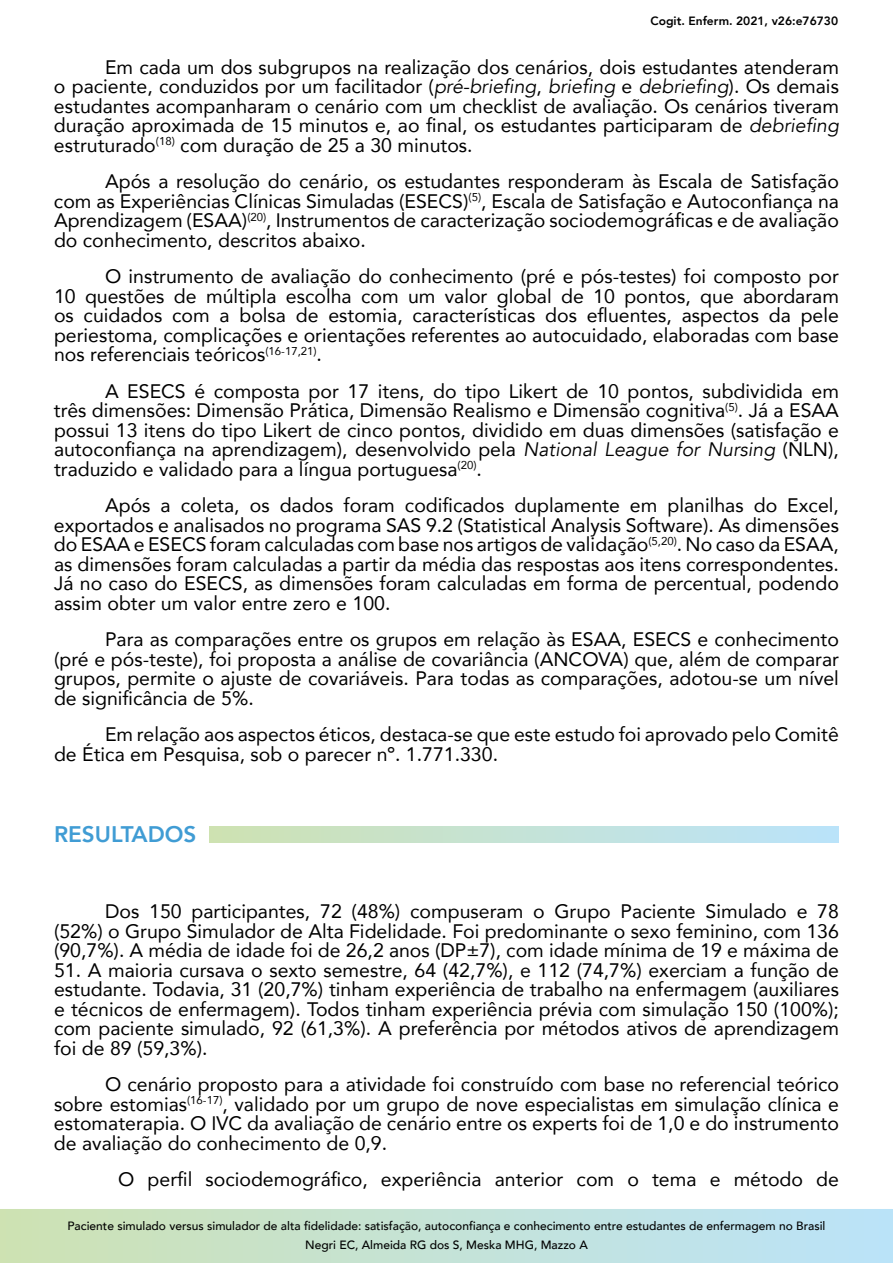
<style>
.page{position:relative;width:893px;height:1263px;background:#fff}
.page>*{position:absolute;margin:0;border:0;box-sizing:border-box;transform-origin:0 0}
.t1{font:800 22.5px "Avenir";color:#409cd4}
.t2{font:19.5px/19.5px "Avenir";color:#000;text-align:justify}
.t3{font:500 12px/18.6px "Avenir";color:#000;text-align:center}
.t4{font:800 12px "Avenir";color:#000}
.s1{font-style:italic}
</style>
<div class="page">
<div style="left:210px;top:826px;width:629px;height:16px;background:linear-gradient(to right,#cee2b2,#bae3fb)"></div>
<svg style="left:0;top:1209px;width:893px;height:54px;background:#c4e2d6"></svg>
<p class="t4" style="left:650px;top:12px;width:189px">Cogit. Enferm. 2021, v26:e76730</p>
<p class="t2" style="left:54px;top:56px;width:786px;text-indent:51px">Em cada um dos subgrupos na realização dos cenários, dois estudantes atenderam o paciente, conduzidos por um facilitador (<span class="s1">pré-briefing</span>, <span class="s1">briefing</span> e <span class="s1">debriefing</span>). Os demais estudantes acompanharam o cenário com um checklist de avaliação. Os cenários tiveram duração aproximada de 15 minutos e, ao final, os estudantes participaram de <span class="s1">debriefing </span>estruturado<sup>(18)</sup> com duração de 25 a 30 minutos.</p>
<p class="t2" style="left:54px;top:171px;width:786px;text-indent:51px">Após a resolução do cenário, os estudantes responderam às Escala de Satisfação com as Experiências Clínicas Simuladas (ESECS)<sup>(5)</sup>, Escala de Satisfação e Autoconfiança na Aprendizagem (ESAA)<sup>(20)</sup>, Instrumentos de caracterização sociodemográficas e de avaliação do conhecimento, descritos abaixo.</p>
<p class="t2" style="left:54px;top:266px;width:786px;text-indent:51px">O instrumento de avaliação do conhecimento (pré e pós-testes) foi composto por 10 questões de múltipla escolha com um valor global de 10 pontos, que abordaram os cuidados com a bolsa de estomia, características dos efluentes, aspectos da pele periestoma, complicações e orientações referentes ao autocuidado, elaboradas com base nos referenciais teóricos<sup>(16-17,21)</sup>.</p>
<p class="t2" style="left:54px;top:380px;width:786px;text-indent:51px">A ESECS é composta por 17 itens, do tipo Likert de 10 pontos, subdividida em três dimensões: Dimensão Prática, Dimensão Realismo e Dimensão cognitiva<sup>(5)</sup>. Já a ESAA possui 13 itens do tipo Likert de cinco pontos, dividido em duas dimensões (satisfação e autoconfiança na aprendizagem), desenvolvido pela <span class="s1">National League for Nursing</span> (NLN), traduzido e validado para a língua portuguesa<sup>(20)</sup>.</p>
<p class="t2" style="left:54px;top:495px;width:786px;text-indent:51px">Após a coleta, os dados foram codificados duplamente em planilhas do Excel, exportados e analisados no programa SAS 9.2 (Statistical Analysis Software). As dimensões do ESAA e ESECS foram calculadas com base nos artigos de validação<sup>(5,20)</sup>. No caso da ESAA, as dimensões foram calculadas a partir da média das respostas aos itens correspondentes.<br>Já no caso do ESECS, as dimensões foram calculadas em forma de percentual, podendo assim obter um valor entre zero e 100.</p>
<p class="t2" style="left:54px;top:629px;width:786px;text-indent:51px">Para as comparações entre os grupos em relação às ESAA, ESECS e conhecimento (pré e pós-teste), foi proposta a análise de covariância (ANCOVA) que, além de comparar grupos, permite o ajuste de covariáveis. Para todas as comparações, adotou-se um nível de significância de 5%.</p>
<p class="t2" style="left:54px;top:724px;width:786px;text-indent:51px">Em relação aos aspectos éticos, destaca-se que este estudo foi aprovado pelo Comitê de Ética em Pesquisa, sob o parecer nº. 1.771.330.</p>
<p class="t1" style="left:54px;top:817px;width:144px">RESULTADOS</p>
<p class="t2" style="left:54px;top:901px;width:786px;text-indent:51px">Dos 150 participantes, 72 (48%) compuseram o Grupo Paciente Simulado e 78 (52%) o Grupo Simulador de Alta Fidelidade. Foi predominante o sexo feminino, com 136 (90,7%). A média de idade foi de 26,2 anos (DP±7), com idade mínima de 19 e máxima de</p>
<p class="t2" style="left:54px;top:959px;width:786px">51. A maioria cursava o sexto semestre, 64 (42,7%), e 112 (74,7%) exerciam a função de estudante. Todavia, 31 (20,7%) tinham experiência de trabalho na enfermagem (auxiliares e técnicos de enfermagem). Todos tinham experiência prévia com simulação 150 (100%); com paciente simulado, 92 (61,3%). A preferência por métodos ativos de aprendizagem foi de 89 (59,3%).</p>
<p class="t2" style="left:54px;top:1074px;width:786px;text-indent:51px">O cenário proposto para a atividade foi construído com base no referencial teórico sobre estomias<sup>(16-17)</sup>, validado por um grupo de nove especialistas em simulação clínica e estomaterapia. O IVC da avaliação de cenário entre os experts foi de 1,0 e do instrumento de avaliação do conhecimento de 0,9.</p>
<p class="t2" style="left:118px;top:1169px;width:722px">O perfil sociodemográfico, experiência anterior com o tema e método de</p>
<p class="t3" style="left:68px;top:1216px;width:759px">Paciente simulado versus simulador de alta fidelidade: satisfação, autoconfiança e conhecimento entre estudantes de enfermagem no Brasil<br>Negri EC, Almeida RG dos S, Meska MHG, Mazzo A</p>
</div>
